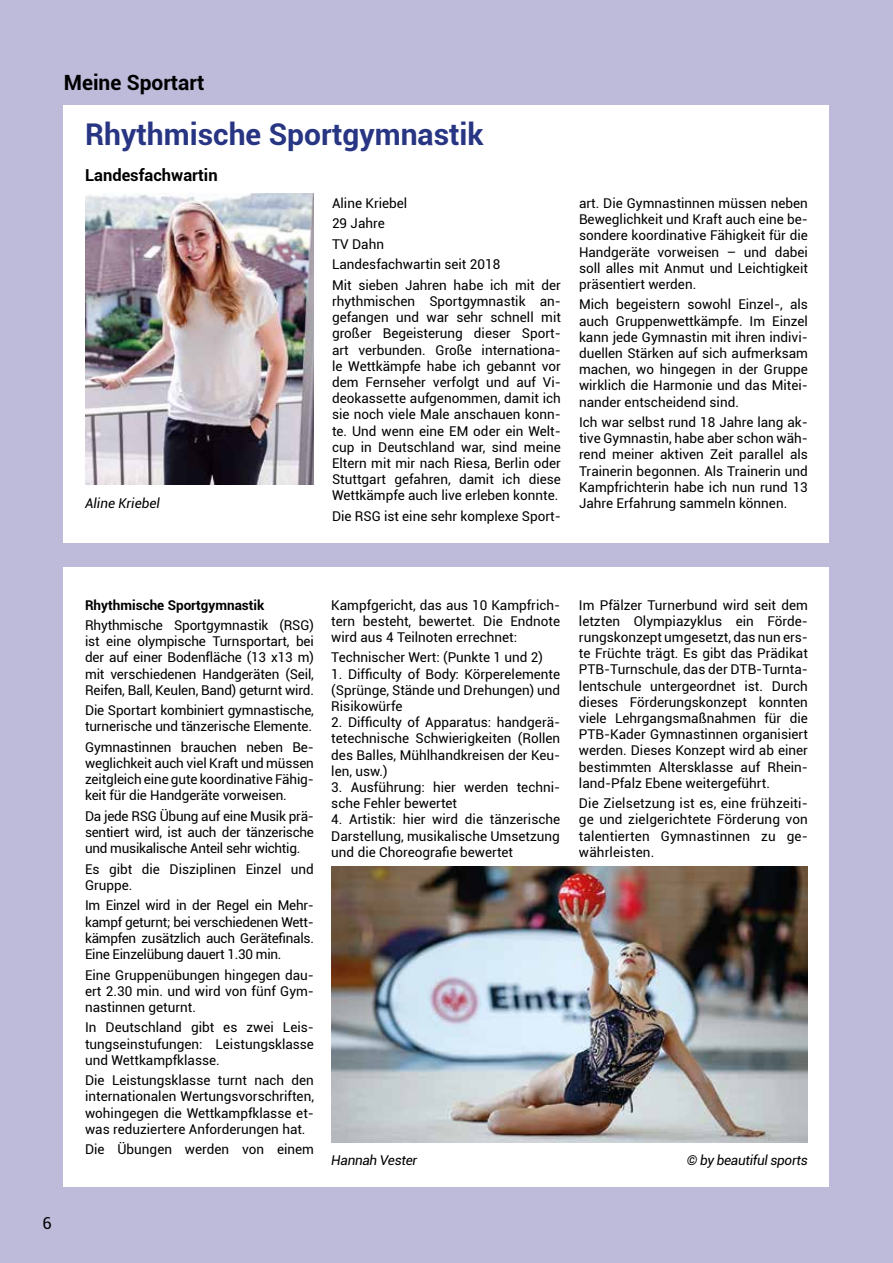
<style>
.page{position:relative;width:893px;height:1263px;background:#bdbada}
.page>*{position:absolute;margin:0;border:0;box-sizing:border-box;transform-origin:0 0}
.t1{font:700 30px "Roboto";color:#283583}
.t2{font:700 21px "Roboto";color:#000}
.t3{font:700 16.5px "Roboto";color:#000}
.t4{font:16.5px "Roboto";color:#000}
.t5{font:13.5px/16.2px "Roboto";color:#000;text-align:justify}
.t6{font:italic 13.5px "Roboto";letter-spacing:-.02em;color:#000}
.t7{font:700 13.5px "Roboto";color:#000}
.t8{font:italic 13.5px "Roboto";color:#000}
</style>
<div class="page">
<div style="left:64px;top:105px;width:765px;height:437px;background:#fff"></div>
<div style="left:64px;top:567px;width:765px;height:619px;background:#fff"></div>
<img style="left:85px;top:194px;width:229px;height:291px">
<img style="left:331px;top:866px;width:477px;height:277px">
<h2 class="t2" style="left:64px;top:68px;width:142px">Meine Sportart</h2>
<h1 class="t1" style="left:85px;top:114px;width:400px">Rhythmische Sportgymnastik</h1>
<p class="t3" style="left:85px;top:164px;width:134px">Landesfachwartin</p>
<p class="t8" style="left:85px;top:494px;width:76px">Aline Kriebel</p>
<p class="t5" style="left:332px;top:192px;width:230px;line-height:20.4px;text-align:left">Aline Kriebel<br>29 Jahre<br>TV Dahn<br>Landesfachwartin seit 2018<br>Mit sieben Jahren habe ich mit der</p>
<p class="t5" style="left:332px;top:293px;width:230px">rhythmischen Sportgymnastik an&shy;gefangen und war sehr schnell mit großer Begeisterung dieser Sport&shy;art verbunden. Große internationa&shy;le Wettkämpfe habe ich gebannt vor dem Fernseher verfolgt und auf Vi&shy;deokassette aufgenommen, damit ich sie noch viele Male anschauen konn&shy;te. Und wenn eine EM oder ein Welt&shy;cup in Deutschland war, sind meine Eltern mit mir nach Riesa, Berlin oder Stuttgart gefahren, damit ich diese Wettkämpfe auch live erleben konnte.</p>
<p class="t5" style="left:332px;top:507px;width:230px">Die RSG ist eine sehr komplexe Sport-</p>
<p class="t5" style="left:579px;top:195px;width:230px">art. Die Gymnastinnen müssen neben Beweglichkeit und Kraft auch eine be&shy;sondere koordinative Fähigkeit für die Handgeräte vorweisen – und dabei soll alles mit Anmut und Leichtigkeit präsentiert werden.</p>
<p class="t5" style="left:579px;top:296px;width:230px">Mich begeistern sowohl Einzel-, als auch Gruppenwettkämpfe. Im Einzel kann jede Gymnastin mit ihren indivi&shy;duellen Stärken auf sich aufmerksam machen, wo hingegen in der Gruppe wirklich die Harmonie und das Mitei&shy;nander entscheidend sind.</p>
<p class="t5" style="left:579px;top:414px;width:230px">Ich war selbst rund 18 Jahre lang ak&shy;tive Gymnastin, habe aber schon wäh&shy;rend meiner aktiven Zeit parallel als Trainerin begonnen. Als Trainerin und Kampfrichterin habe ich nun rund 13<br>Jahre Erfahrung sammeln können.</p>
<p class="t4" style="left:43px;top:1212px;width:11px">6</p>
<p class="t7" style="left:85px;top:595px;width:181px">Rhythmische Sportgymnastik</p>
<p class="t5" style="left:85px;top:616px;width:230px">Rhythmische Sportgymnastik (RSG) ist eine olympische Turnsportart, bei der auf einer Bodenfläche (13 x13 m) mit verschiedenen Handgeräten (Seil, Reifen, Ball, Keulen, Band) geturnt wird.</p>
<p class="t5" style="left:85px;top:702px;width:230px">Die Sportart kombiniert gymnastische, turnerische und tänzerische Elemente.</p>
<p class="t5" style="left:85px;top:738px;width:230px">Gymnastinnen brauchen neben Be&shy;weglichkeit auch viel Kraft und müssen zeitgleich eine gute koordinative Fähig&shy;keit für die Handgeräte vorweisen.</p>
<p class="t5" style="left:85px;top:807px;width:230px">Da jede RSG Übung auf eine Musik prä&shy;sentiert wird, ist auch der tänzerische und musikalische Anteil sehr wichtig.</p>
<p class="t5" style="left:85px;top:860px;width:230px">Es gibt die Disziplinen Einzel und<br>Gruppe.</p>
<p class="t5" style="left:85px;top:897px;width:230px">Im Einzel wird in der Regel ein Mehr&shy;kampf geturnt; bei verschiedenen Wett&shy;kämpfen zusätzlich auch Gerätefinals.<br>Eine Einzelübung dauert 1.30 min.</p>
<p class="t5" style="left:85px;top:966px;width:230px">Eine Gruppenübungen hingegen dau&shy;ert 2.30 min. und wird von fünf Gym&shy;nastinnen geturnt.</p>
<p class="t5" style="left:85px;top:1019px;width:230px">In Deutschland gibt es zwei Leis&shy;tungseinstufungen: Leistungsklasse und Wettkampfklasse.</p>
<p class="t5" style="left:85px;top:1072px;width:230px">Die Leistungsklasse turnt nach den internationalen Wertungsvorschriften, wohingegen die Wettkampfklasse et&shy;was reduziertere Anforderungen hat.</p>
<p class="t5" style="left:85px;top:1141px;width:230px">Die Übungen werden von einem</p>
<p class="t5" style="left:331px;top:596px;width:230px">Kampfgericht, das aus 10 Kampfrich&shy;tern besteht, bewertet. Die Endnote wird aus 4 Teilnoten errechnet:</p>
<p class="t5" style="left:331px;top:649px;width:213px">Technischer Wert: (Punkte 1 und 2)</p>
<p class="t5" style="left:331px;top:665px;width:230px">1. Difficulty of Body: Körperelemente (Sprünge, Stände und Drehungen) und Risikowürfe</p>
<p class="t5" style="left:331px;top:714px;width:230px">2. Difficulty of Apparatus: handgerä&shy;tetechnische Schwierigkeiten (Rollen des Balles, Mühlhandkreisen der Keu&shy;len, usw.)</p>
<p class="t5" style="left:331px;top:778px;width:230px">3. Ausführung: hier werden techni&shy;sche Fehler bewertet</p>
<p class="t5" style="left:331px;top:811px;width:230px">4. Artistik: hier wird die tänzerische Darstellung, musikalische Umsetzung und die Choreografie bewertet</p>
<p class="t5" style="left:579px;top:596px;width:230px">Im Pfälzer Turnerbund wird seit dem letzten Olympiazyklus ein Förde&shy;rungskonzept umgesetzt, das nun ers&shy;te Früchte trägt. Es gibt das Prädikat PTB-Turnschule, das der DTB-Turnta&shy;lentschule untergeordnet ist. Durch dieses Förderungskonzept konnten viele Lehrgangsmaßnahmen für die PTB-Kader Gymnastinnen organisiert werden. Dieses Konzept wird ab einer bestimmten Altersklasse auf Rhein&shy;land-Pfalz Ebene weitergeführt.</p>
<p class="t5" style="left:579px;top:795px;width:230px">Die Zielsetzung ist es, eine frühzeiti&shy;ge und zielgerichtete Förderung von talentierten Gymnastinnen zu ge&shy;währleisten.</p>
<p class="t6" style="left:331px;top:1151px;width:87px">Hannah Vester</p>
<p class="t6" style="left:687px;top:1151px;width:123px">© by beautiful sports</p>
</div>
